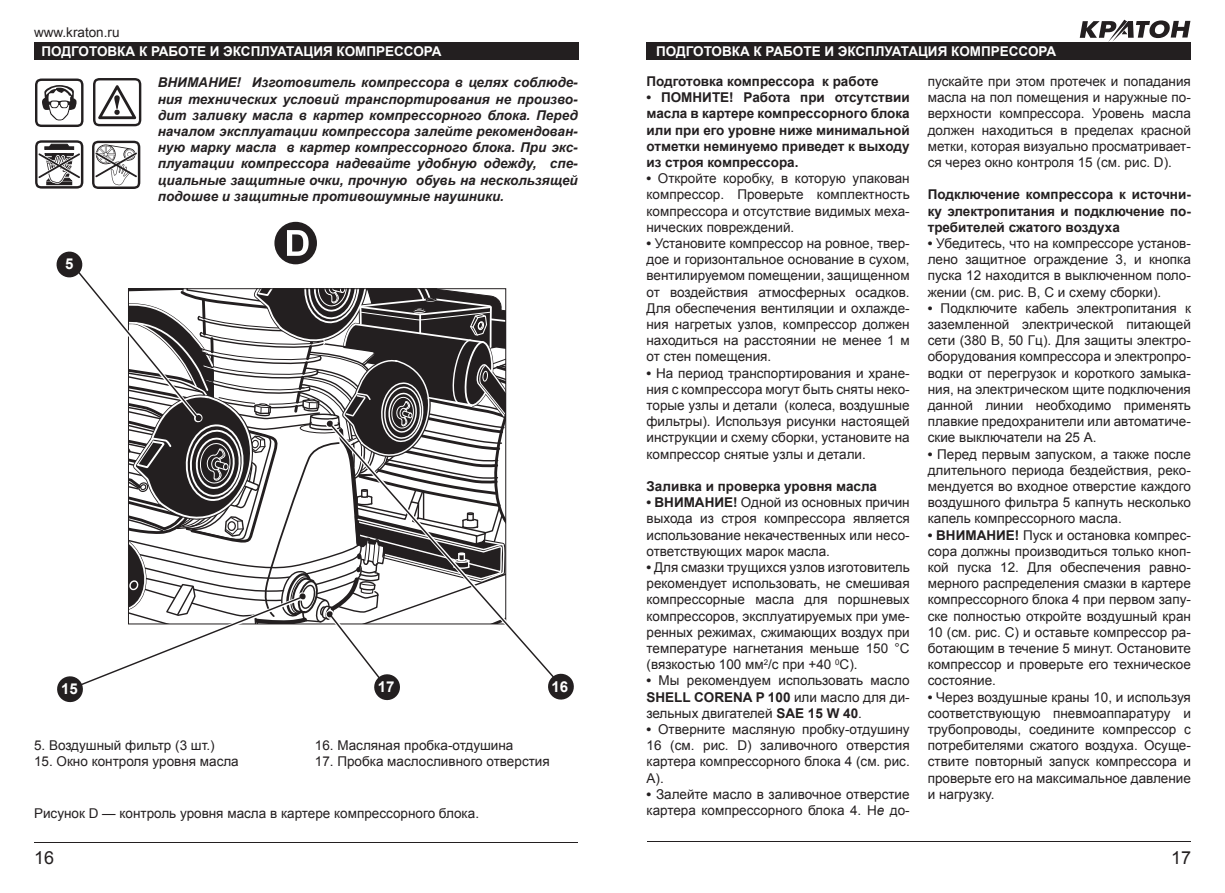
<style>
.page{position:relative;width:1225px;height:893px;background:#fff}
.page>*{position:absolute;margin:0;border:0;box-sizing:border-box;transform-origin:0 0}
.t1{font:18px "Arial";color:#231f20}
.t2{font:700 15px "Arial";color:#fff}
.t3{font:13.5px/16.2px "Arial";color:#231f20;text-align:justify}
.t4{font:italic 700 13.5px/16.2px "Arial";color:#231f20;text-align:justify}
.t5{font:700 13.5px/16.2px "Arial";color:#231f20;text-align:justify}
.t6{font:700 13.5px "Arial";color:#fff}
.s1{font-weight:700}
.s2{font-style:italic}
</style>
<div class="page">
<svg style="left:549px;top:671px;width:25px;height:29px"></svg>
<hr style="left:34px;top:842px;width:544px;height:1px;background:#231f20">
<hr style="left:647px;top:841px;width:544px;height:1px;background:#231f20">
<svg style="left:1079px;top:19px;width:111px;height:23px"></svg>
<div style="left:34px;top:43px;width:544px;height:17px;background:#231f20"></div>
<div style="left:646px;top:43px;width:544px;height:17px;background:#231f20"></div>
<svg style="left:93px;top:78px;width:48px;height:48px"></svg>
<svg style="left:35px;top:79px;width:48px;height:48px"></svg>
<svg style="left:35px;top:140px;width:48px;height:49px"></svg>
<svg style="left:92px;top:141px;width:48px;height:48px"></svg>
<div style="left:274px;top:222px;width:43px;height:42px;background:#231f20;border-radius:50%"></div>
<svg style="left:56px;top:230px;width:451px;height:473px"></svg>
<p class="t3" style="left:34px;top:24px;width:87px">www.kraton.ru</p>
<p class="t6" style="left:41px;top:43px;width:401px">ПОДГОТОВКА К РАБОТЕ И ЭКСПЛУАТАЦИЯ КОМПРЕССОРА</p>
<p class="t4" style="left:158px;top:75px;width:421px">ВНИМАНИЕ! Изготовитель компрессора в целях соблюде&shy;ния технических условий транспортирования не произво&shy;дит заливку масла в картер компрессорного блока. Перед началом эксплуатации компрессора залейте рекомендован&shy;ную марку масла в картер компрессорного блока. При экс&shy;плуатации компрессора надевайте удобную одежду, спе&shy;циальные защитные очки, прочную обувь на нескользящей подошве и защитные противошумные наушники.</p>
<p class="t2" style="left:65px;top:254px;width:10px">5</p>
<p class="t2" style="left:61px;top:679px;width:18px">15</p>
<p class="t3" style="left:34px;top:737px;width:182px">5. Воздушный фильтр (3 шт.)</p>
<p class="t3" style="left:34px;top:753px;width:206px">15. Окно контроля уровня масла</p>
<p class="t2" style="left:378px;top:677px;width:18px">17</p>
<p class="t2" style="left:551px;top:677px;width:18px">16</p>
<p class="t3" style="left:315px;top:737px;width:200px">16. Масляная пробка-отдушина</p>
<p class="t3" style="left:315px;top:753px;width:236px">17. Пробка маслосливного отверстия</p>
<p class="t3" style="left:34px;top:805px;width:446px">Рисунок D — контроль уровня масла в картере компрессорного блока.</p>
<h1 class="t1" style="left:34px;top:845px;width:22px">16</h1>
<p class="t6" style="left:656px;top:43px;width:401px">ПОДГОТОВКА К РАБОТЕ И ЭКСПЛУАТАЦИЯ КОМПРЕССОРА</p>
<p class="t5" style="left:646px;top:74px;width:234px">Подготовка компрессора к работе</p>
<p class="t5" style="left:646px;top:90px;width:265px">• ПОМНИТЕ! Работа при отсутствии масла в картере компрессорного блока или при его уровне ниже минимальной отметки неминуемо приведет к выходу из строя компрессора.</p>
<p class="t3" style="left:646px;top:170px;width:265px"><span class="s1">•</span> Откройте коробку, в которую упакован компрессор. Проверьте комплектность компрессора и отсутствие видимых меха&shy;нических повреждений.</p>
<p class="t3" style="left:646px;top:235px;width:265px"><span class="s1">•</span> Установите компрессор на ровное, твер&shy;дое и горизонтальное основание в сухом, вентилируемом помещении, защищенном от воздействия атмосферных осадков.<br>Для обеспечения вентиляции и охлажде&shy;ния нагретых узлов, компрессор должен находиться на расстоянии не менее 1 м от стен помещения.</p>
<p class="t3" style="left:646px;top:365px;width:265px"><span class="s1">•</span> На период транспортирования и хране&shy;ния с компрессора могут быть сняты неко&shy;торые узлы и детали (колеса, воздушные фильтры). Используя рисунки настоящей инструкции и схему сборки, установите на компрессор снятые узлы и детали.</p>
<p class="t5" style="left:646px;top:479px;width:232px">Заливка и проверка уровня масла</p>
<p class="t3" style="left:646px;top:494px;width:265px"><span class="s1">• ВНИМАНИЕ!</span> Одной из основных причин выхода из строя компрессора является использование некачественных или несо&shy;ответствующих марок масла.</p>
<p class="t3" style="left:646px;top:559px;width:265px"><span class="s1">•</span> Для смазки трущихся узлов изготовитель рекомендует использовать, не смешивая компрессорные масла для поршневых компрессоров, эксплуатируемых при уме&shy;ренных режимах, сжимающих воздух при температуре нагнетания меньше 150 °С (вязкостью 100 мм<sup>2</sup>/с при +40 <sup>0</sup>С).</p>
<p class="t3" style="left:646px;top:673px;width:265px"><span class="s1">•</span> Мы рекомендуем использовать масло <span class="s1">SHELL CORENA P 100</span> или масло для ди&shy;зельных двигателей <span class="s1">SAE 15 W 40</span>.</p>
<p class="t3" style="left:646px;top:721px;width:265px"><span class="s1">•</span> Отверните масляную пробку-отдушину 16 (см. рис. D) заливочного отверстия картера компрессорного блока 4 (см. рис.<br>А).</p>
<p class="t3" style="left:646px;top:786px;width:265px"><span class="s1">•</span> Залейте масло в заливочное отверстие картера компрессорного блока 4. Н<span class="s2">е</span> до-</p>
<p class="t3" style="left:927px;top:73px;width:265px">пускайте при этом протечек и попадания масла на пол помещения и наружные по&shy;верхности компрессора. Уровень масла должен находиться в пределах красной метки, которая визуально просматривает&shy;ся через окно контроля 15 (см. рис. D).</p>
<p class="t5" style="left:927px;top:187px;width:265px">Подключение компрессора к источни&shy;ку электропитания и подключение по&shy;требителей сжатого воздуха</p>
<p class="t3" style="left:927px;top:235px;width:265px"><span class="s1">•</span> Убедитесь, что на компрессоре установ&shy;лено защитное ограждение 3, и кнопка пуска 12 находится в выключенном поло&shy;жении (см. рис. В, С и схему сборки).</p>
<p class="t3" style="left:927px;top:300px;width:265px"><span class="s1">•</span> Подключите кабель электропитания к заземленной электрической питающей сети (380 В, 50 Гц). Для защиты электро&shy;оборудования компрессора и электропро&shy;водки от перегрузок и короткого замыка&shy;ния, на электрическом щите подключения данной линии необходимо применять плавкие предохранители или автоматиче&shy;ские выключатели на 25 А.</p>
<p class="t3" style="left:927px;top:446px;width:265px"><span class="s1">•</span> Перед первым запуском, а также после длительного периода бездействия, реко&shy;мендуется во входное отверстие каждого воздушного фильтра 5 капнуть несколько капель компрессорного масла.</p>
<p class="t3" style="left:927px;top:527px;width:265px"><span class="s1">• ВНИМАНИЕ!</span> Пуск и остановка компрес&shy;сора должны производиться только кноп&shy;кой пуска 12. Для обеспечения равно&shy;мерного распределения смазки в картере компрессорного блока 4 при первом запу&shy;ске полностью откройте воздушный кран 10 (см. рис. С) и оставьте компрессор ра&shy;ботающим в течение 5 минут. Остановите компрессор и проверьте его техническое состояние.</p>
<p class="t3" style="left:927px;top:689px;width:265px"><span class="s1">•</span> Через воздушные краны 10, и используя соответствующую пневмоаппаратуру и трубопроводы, соедините компрессор с потребителями сжатого воздуха. Осуще&shy;ствите повторный запуск компрессора и проверьте его на максимальное давление и нагрузку.</p>
<h1 class="t1" style="left:1171px;top:845px;width:22px">17</h1>
</div>
